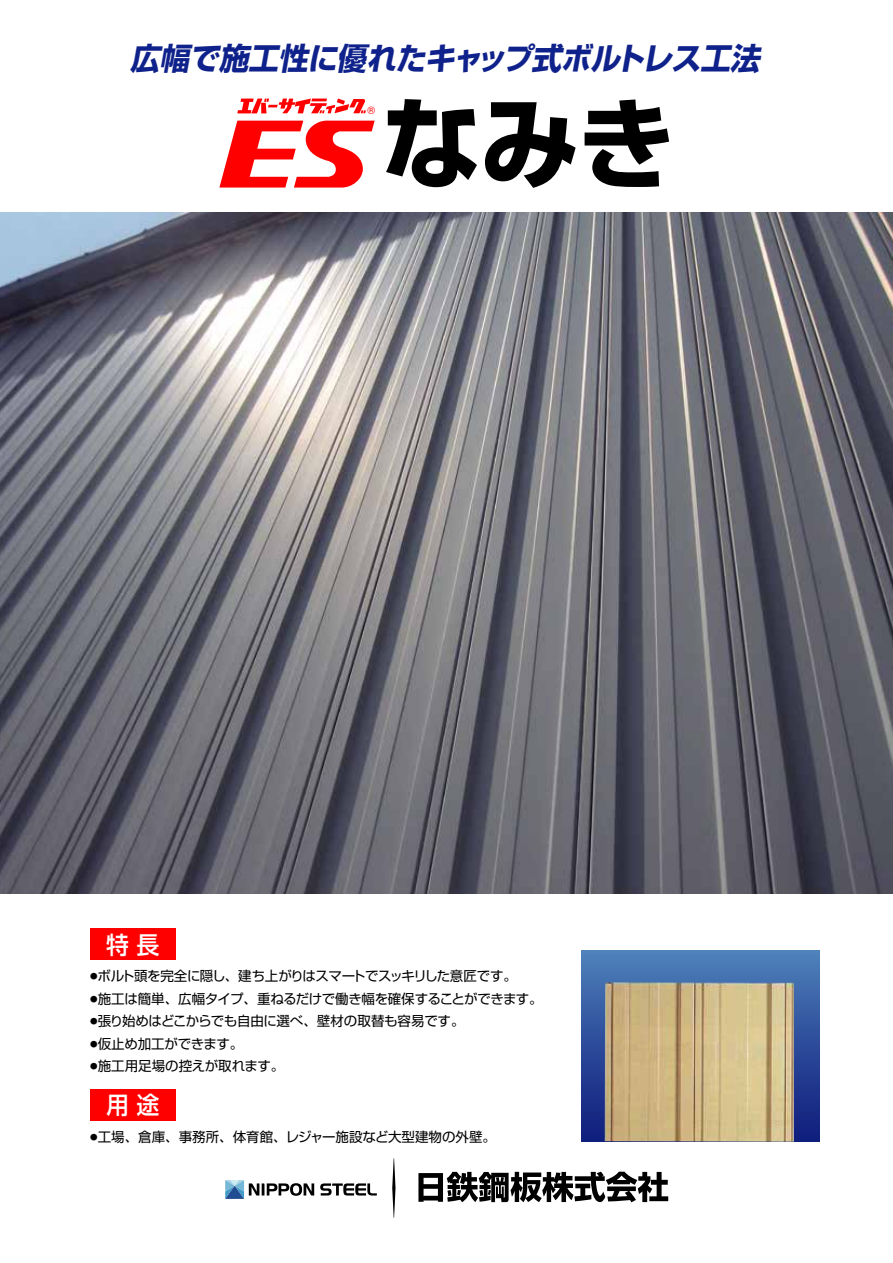
<style>
.page{position:relative;width:893px;height:1263px;background:#fff}
.page>*{position:absolute;margin:0;border:0;box-sizing:border-box;transform-origin:0 0}
.t1{font:700 98.7px "Shin Go Pro";color:#000}
.t2{font:italic 700 30.75px "Shin Go Pro";color:#0f218b;scale:.96 1}
.t3{font:500 24px "Shin Go Pro";color:#fff;scale:.95 1}
.t4{font:13.5px "Shin Go Pro";letter-spacing:-.025em;color:#000}
.t5{font:13.5px "Shin Go Pro";color:#000}
.t6{font:10.2px "Helvetica";color:#ff0001}
</style>
<div class="page">
<div style="left:90px;top:928px;width:85px;height:32px;background:#ff0001"></div>
<div style="left:90px;top:1089px;width:85px;height:32px;background:#ff0001"></div>
<img style="left:0;top:213px;width:893px;height:680px">
<div style="left:581px;top:950px;width:238px;height:191px;background:linear-gradient(to bottom,#4d80b9,#0e1a7b)"></div>
<img style="left:605px;top:982px;width:189px;height:160px">
<svg style="left:392px;top:1158px;width:3px;height:60px"></svg>
<svg style="left:225px;top:1180px;width:89px;height:19px"></svg>
<svg style="left:320px;top:1183px;width:57px;height:12px"></svg>
<svg style="left:418px;top:1172px;width:250px;height:30px"></svg>
<svg style="left:219px;top:121px;width:156px;height:67px"></svg>
<svg style="left:237px;top:98px;width:129px;height:15px"></svg>
<h2 class="t2" style="left:130px;top:34px;width:666px">広幅で施工性に優れたキャップ式ボルトレス工法</h2>
<p class="t6" style="left:367px;top:102px;width:9px">®</p>
<h1 class="t1" style="left:382px;top:65px;width:296px">なみき</h1>
<h3 class="t3" style="left:106px;top:925px;width:57px">特 長</h3>
<p class="t4" style="left:90px;top:965px;width:428px"><sup>●</sup>ボルト頭を完全に隠し、建ち上がりはスマートでスッキリした意匠です。</p>
<p class="t4" style="left:90px;top:988px;width:454px"><sup>●</sup>施工は簡単、広幅タイプ、重ねるだけで働き幅を確保することができます。</p>
<p class="t4" style="left:90px;top:1010px;width:376px"><sup>●</sup>張り始めはどこからでも自由に選べ、壁材の取替も容易です。</p>
<p class="t4" style="left:90px;top:1033px;width:155px"><sup>●</sup>仮止め加工ができます。</p>
<p class="t5" style="left:90px;top:1055px;width:196px"><sup>●</sup>施工用足場の控えが取れます。</p>
<h3 class="t3" style="left:106px;top:1086px;width:57px">用 途</h3>
<p class="t5" style="left:90px;top:1126px;width:407px"><sup>●</sup>工場、倉庫、事務所、体育館、レジャー施設など大型建物の外壁。</p>
</div>
